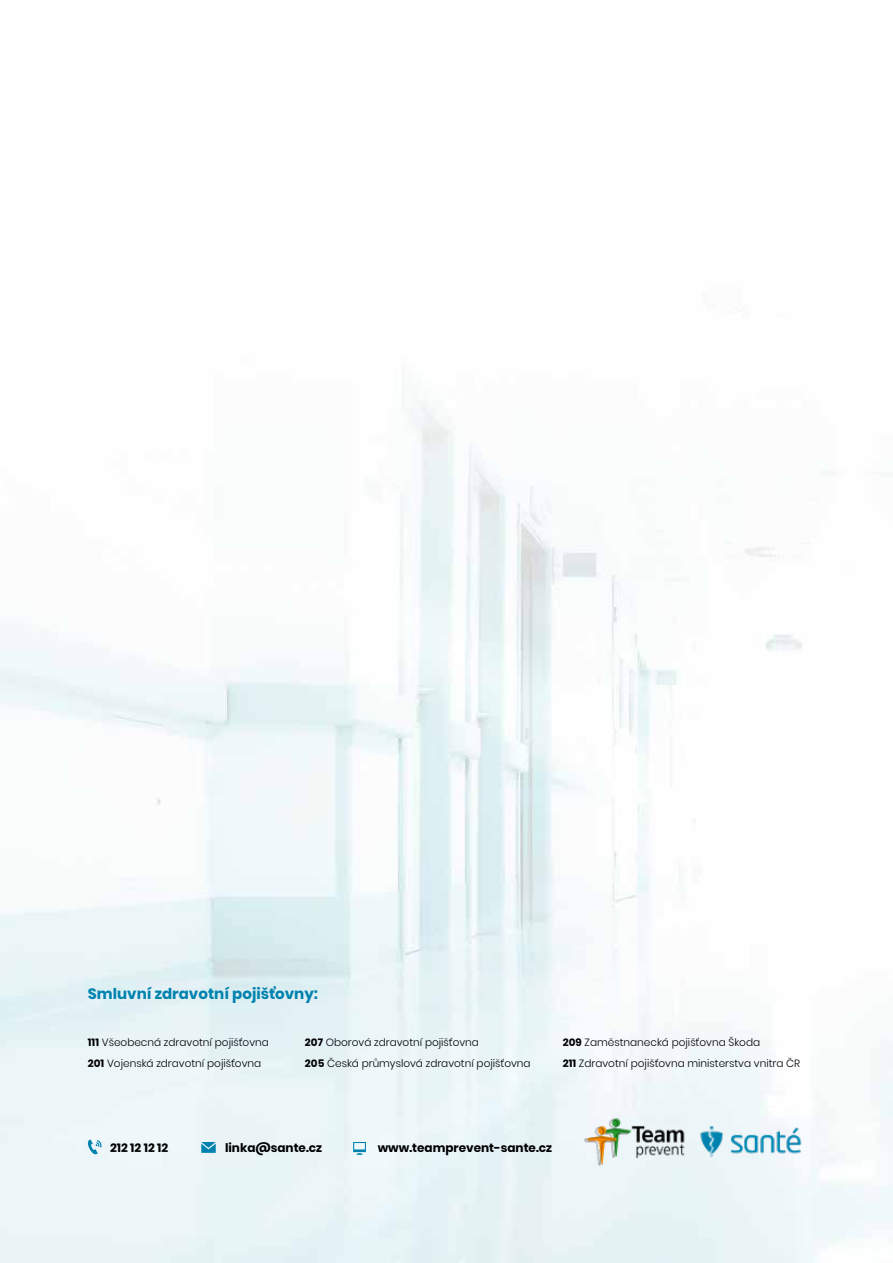
<style>
.page{position:relative;width:893px;height:1263px;background:#fff}
.page>*{position:absolute;margin:0;border:0;box-sizing:border-box;transform-origin:0 0}
.t1{font:700 15px "Poppins";color:#0082af}
.t2{font:700 12px "Poppins";color:#000}
.t3{font:300 10.5px/21px "Poppins";color:#000}
.s1{font-weight:700}
</style>
<div class="page">
<img style="left:0;top:374px;width:893px;height:889px">
<img style="left:580px;top:1114px;width:225px;height:55px">
<svg style="left:201px;top:1142px;width:15px;height:11px"></svg>
<svg style="left:85px;top:1139px;width:17px;height:17px"></svg>
<svg style="left:353px;top:1142px;width:13px;height:13px"></svg>
<h1 class="t1" style="left:88px;top:985px;width:232px">Smluvní zdravotní pojišťovny:</h1>
<p class="t3" style="left:88px;top:1031px;width:182px"><span class="s1">111</span> Všeobecná zdravotní pojišťovna<br><span class="s1">201</span> Vojenská zdravotní pojišťovna</p>
<p class="t3" style="left:563px;top:1031px;width:239px"><span class="s1">209</span> Zaměstnanecká pojišťovna Škoda<br><span class="s1">211</span> Zdravotní pojišťovna ministerstva vnitra ČR</p>
<p class="t3" style="left:305px;top:1031px;width:227px"><span class="s1">207</span> Oborová zdravotní pojišťovna<br><span class="s1">205</span> Česká průmyslová zdravotní pojišťovna</p>
<p class="t2" style="left:110px;top:1141px;width:60px">212 12 12 12</p>
<p class="t2" style="left:225px;top:1141px;width:99px">linka@sante.cz</p>
<p class="t2" style="left:378px;top:1141px;width:176px">www.teamprevent-sante.cz</p>
</div>
